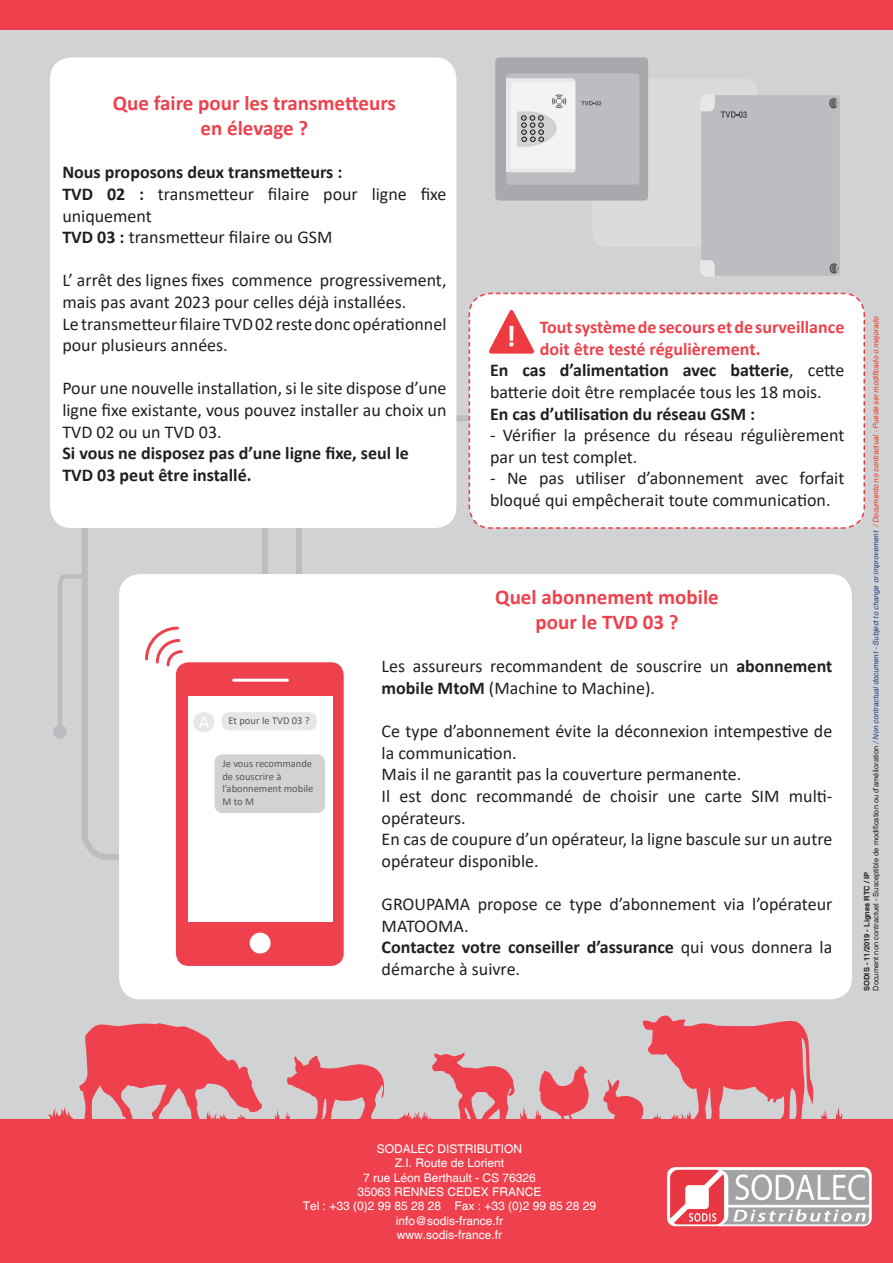
<style>
.page{position:relative;width:893px;height:1263px;background:#d1d2d4}
.page>*{position:absolute;margin:0;border:0;box-sizing:border-box;transform-origin:0 0}
.t1{font:700 30px "Calibri";color:#fff}
.t2{font:700 21px "Calibri";color:#ee414d}
.t3{font:18px/21.6px "Calibri";color:#231f20}
.t4{font:700 18px/21.6px "Calibri";color:#231f20}
.t5{font:700 18px/21.6px "Calibri";color:#ee414d}
.t6{font:18px "Calibri";color:#fff}
.t7{font:12px "Helvetica";color:#fff}
.t8{font:10.5px/12.6px "Calibri";color:#57585a}
.t9{font:7.5px "Helvetica";color:#231f20}
.t10{font:700 7.5px "Helvetica";color:#231f20}
.s1{font-weight:700}
.s2{font-weight:400}
.s3{font-style:italic;color:#253d86}
.s4{font-style:italic;color:#ef3522}
</style>
<div class="page">
<div style="left:0;top:1120px;width:893px;height:143px;background:#ee414d"></div>
<img style="left:667px;top:1167px;width:205px;height:59px">
<div style="left:0;top:0;width:893px;height:30px;background:#ee414d"></div>
<div style="left:119px;top:574px;width:733px;height:425px;background:#fff;border-radius:21px"></div>
<div style="left:176px;top:662px;width:168px;height:304px;background:#ee414d;border-radius:13px"></div>
<div style="left:188px;top:696px;width:145px;height:226px;background:#fff"></div>
<div style="left:250px;top:933px;width:21px;height:20px;background:#fff;border-radius:50%"></div>
<hr style="left:234px;top:679px;width:53px;height:3px;background:#fff">
<div style="left:592px;top:79px;width:165px;height:168px;background:#dadbdd;border-radius:13px"></div>
<svg style="left:56px;top:522px;width:128px;height:341px"></svg>
<div style="left:53px;top:725px;width:14px;height:14px;background:#bcbdc0;border-radius:50%"></div>
<div style="left:701px;top:95px;width:139px;height:181px;background:#bcbdc0;border-radius:2px"></div>
<svg style="left:701px;top:95px;width:14px;height:16px"></svg>
<svg style="left:700px;top:260px;width:15px;height:17px"></svg>
<div style="left:830px;top:99px;width:8px;height:9px;background:#4a4a4b;border-radius:50%"></div>
<div style="left:830px;top:98px;width:8px;height:10px;border:1px solid #3e3e3f;border-radius:50%"></div>
<svg style="left:831px;top:99px;width:7px;height:8px"></svg>
<div style="left:830px;top:264px;width:8px;height:9px;border:1px solid #3e3e3f;border-radius:50%"></div>
<svg style="left:831px;top:264px;width:7px;height:8px"></svg>
<svg style="left:721px;top:111px;width:26px;height:7px"></svg>
<div style="left:495px;top:57px;width:153px;height:144px;background:#a8a9ad;border-radius:4px"></div>
<div style="left:506px;top:73px;width:133px;height:112px;background:#bcbdc0;border-radius:4px"></div>
<div style="left:506px;top:79px;width:5px;height:93px;background:#e6e7e9"></div>
<svg style="left:511px;top:79px;width:90px;height:93px"></svg>
<div style="left:214px;top:754px;width:111px;height:59px;background:#d1d2d4;border-radius:9px"></div>
<div style="left:222px;top:712px;width:95px;height:18px;background:#e6e7e9;border-radius:8px"></div>
<div style="left:193px;top:712px;width:21px;height:20px;background:#e6e7e9;border-radius:50%"></div>
<svg style="left:603px;top:1015px;width:240px;height:105px"></svg>
<svg style="left:274px;top:1053px;width:316px;height:67px"></svg>
<svg style="left:48px;top:1023px;width:215px;height:97px"></svg>
<svg style="left:839px;top:292px;width:26px;height:237px;background:#fcf5f5"></svg>
<div style="left:50px;top:57px;width:406px;height:471px;background:#fff;border-radius:21px"></div>
<svg style="left:259px;top:292px;width:580px;height:558px"></svg>
<p class="t2" style="left:113px;top:88px;width:285px">Que faire pour les transmetteurs</p>
<p class="t2" style="left:201px;top:113px;width:109px">en élevage ?</p>
<p class="t4" style="left:62px;top:161px;width:282px">Nous proposons deux transmetteurs :</p>
<p class="t3" style="left:62px;top:183px;width:386px"><span class="s1">TVD 02 :</span> transmetteur filaire pour ligne fixe uniquement</p>
<p class="t3" style="left:62px;top:226px;width:272px"><span class="s1">TVD 03 :</span> transmetteur filaire ou GSM</p>
<p class="t3" style="left:62px;top:269px;width:386px">L’ arrêt des lignes fixes commence progressivement, mais pas avant 2023 pour celles déjà installées.</p>
<p class="t3" style="left:62px;top:312px;width:386px">Le transmetteur filaire TVD 02 reste donc opérationnel pour plusieurs années.</p>
<p class="t3" style="left:62px;top:377px;width:386px;text-align:justify">Pour une nouvelle installation, si le site dispose d’une ligne fixe existante, vous pouvez installer au choix un TVD 02 ou un TVD 03.</p>
<p class="t4" style="left:62px;top:442px;width:348px">Si vous ne disposez pas d’une ligne fixe, seul le</p>
<p class="t4" style="left:62px;top:464px;width:191px">TVD 03 peut être installé.</p>
<p class="t5" style="left:540px;top:316px;width:306px">Tout système de secours et de surveillance doit être testé régulièrement.</p>
<p class="t3" style="left:490px;top:359px;width:356px"><span class="s1">En cas d’alimentation avec batterie</span>, cette batterie doit être remplacée tous les 18 mois.</p>
<p class="t4" style="left:490px;top:402px;width:267px">En cas d’utilisation du réseau GSM :</p>
<p class="t3" style="left:490px;top:424px;width:356px">- Vérifier la présence du réseau régulièrement par un test complet.</p>
<p class="t3" style="left:490px;top:467px;width:356px">- Ne pas utiliser d’abonnement avec forfait bloqué qui empêcherait toute communication.</p>
<p class="t1" style="left:506px;top:315px;width:11px">!</p>
<p class="t6" style="left:199px;top:710px;width:12px">A</p>
<p class="t8" style="left:229px;top:714px;width:83px">Et pour le TVD 03 ?</p>
<p class="t8" style="left:222px;top:757px;width:93px">Je vous recommande de souscrire à l’abonnement mobile<br>M to M</p>
<p class="t2" style="left:495px;top:582px;width:225px">Quel abonnement mobile</p>
<p class="t2" style="left:535px;top:607px;width:145px">pour le TVD 03 ?</p>
<p class="t3" style="left:382px;top:655px;width:452px">Les assureurs recommandent de souscrire un <span class="s1">abonnement mobile MtoM</span> (Machine to Machine).</p>
<p class="t3" style="left:382px;top:720px;width:452px">Ce type d’abonnement évite la déconnexion intempestive de la communication.</p>
<p class="t3" style="left:382px;top:763px;width:361px">Mais il ne garantit pas la couverture permanente.</p>
<p class="t3" style="left:382px;top:785px;width:452px">Il est donc recommandé de choisir une carte SIM multi&shy;opérateurs.</p>
<p class="t3" style="left:382px;top:828px;width:452px">En cas de coupure d’un opérateur, la ligne bascule sur un autre opérateur disponible.</p>
<p class="t3" style="left:382px;top:893px;width:452px">GROUPAMA propose ce type d’abonnement via l’opérateur<br>MATOOMA.</p>
<p class="t4" style="left:382px;top:936px;width:452px">Contactez votre conseiller d’assurance <span class="s2">qui vous donnera la démarche à suivre.</span></p>
<p class="t9" style="left:871px;top:991px;width:676px;rotate:-90deg">Document non contractuel - Susceptible de modification ou d’amélioration <span class="s3">/ Non contractual document - Subject to change or improvement</span> <span class="s4">/ Documento no contractual - Puede ser modificado o mejorado</span></p>
<p class="t10" style="left:862px;top:991px;width:120px;rotate:-90deg">SODIS - 11/2019 - Lignes RTC / IP</p>
<p class="t7" style="left:377px;top:1142px;width:147px">SODALEC DISTRIBUTION</p>
<p class="t7" style="left:395px;top:1156px;width:111px">Z.I. Route de Lorient</p>
<p class="t7" style="left:363px;top:1170px;width:174px">7 rue Léon Berthault - CS 76326</p>
<p class="t7" style="left:357px;top:1185px;width:186px">35063 RENNES CEDEX FRANCE</p>
<p class="t7" style="left:303px;top:1199px;width:295px">Tel : +33 (0)2 99 85 28 28 Fax : +33 (0)2 99 85 28 29</p>
<p class="t7" style="left:396px;top:1214px;width:109px">info@sodis-france.fr</p>
<p class="t7" style="left:397px;top:1228px;width:107px">www.sodis-france.fr</p>
</div>
